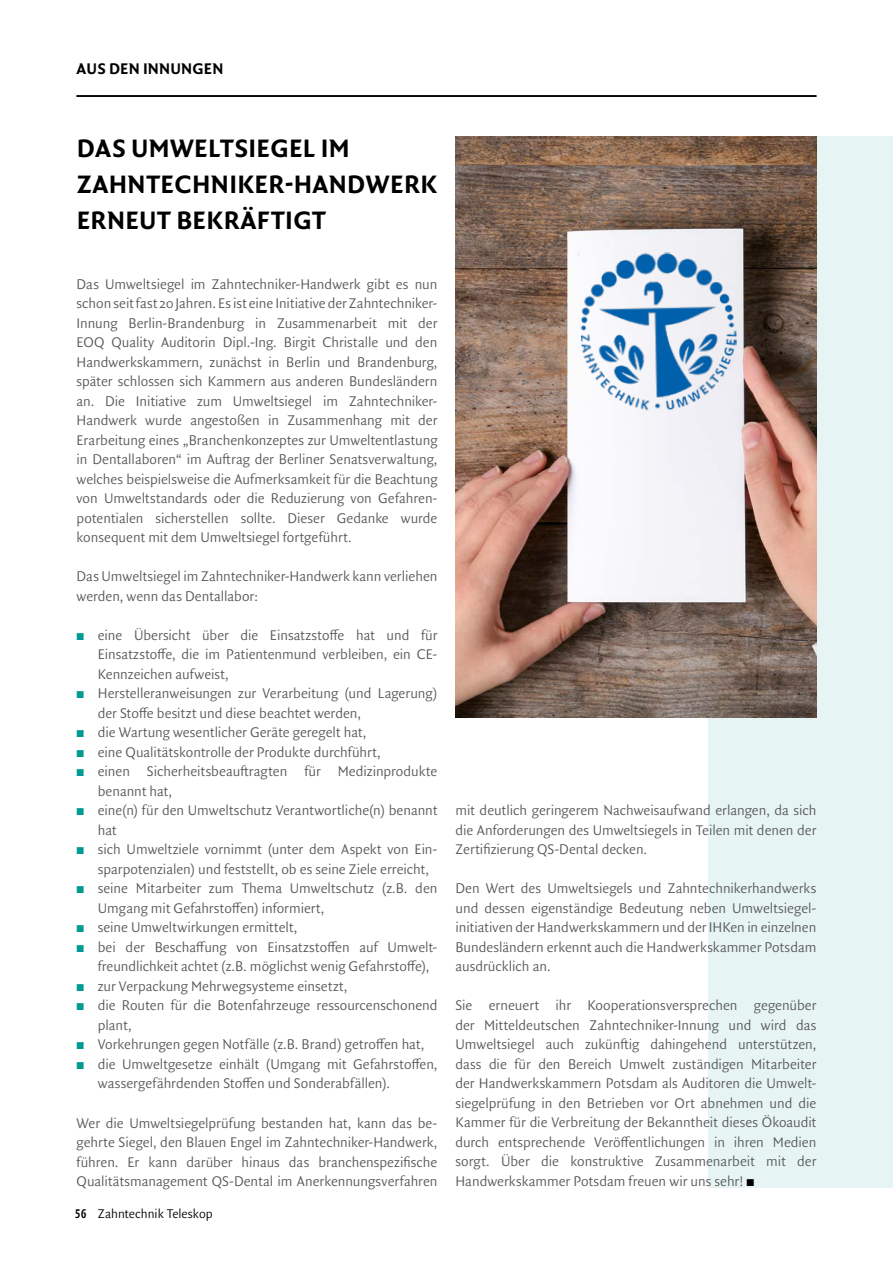
<style>
.page{position:relative;width:893px;height:1263px;background:#fff}
.page>*{position:absolute;margin:0;border:0;box-sizing:border-box;transform-origin:0 0}
.t1{font:27px/36px "Quadraat Sans OT Bld";letter-spacing:.01em;color:#000}
.t2{font:16.5px "Quadraat Sans OT Bld";letter-spacing:.01em;color:#000}
.t3{font:300 15px/19.5px "Quadraat Sans OT";color:#575756;text-align:justify}
.t4{font:300 13.5px "Quadraat Sans OT";color:#000}
.s1{font-weight:600;color:#009a93}
.s2{font-family:"Quadraat Sans OT Bld";font-weight:400}
.s3{color:#000}
</style>
<div class="page">
<div style="left:708px;top:136px;width:185px;height:1051px;background:#e6f5f4"></div>
<hr style="left:77px;top:95px;width:739px;height:2px;background:#000">
<img style="left:455px;top:136px;width:361px;height:582px">
<img style="left:579px;top:251px;width:159px;height:161px">
<p class="t2" style="left:77px;top:57px;width:148px">AUS DEN INNUNGEN</p>
<h1 class="t1" style="left:77px;top:129px;width:362px">DAS UMWELTSIEGEL IM<br>ZAHNTECHNIKER-HANDWERK<br>ERNEUT BEKRÄFTIGT</h1>
<p class="t3" style="left:77px;top:274px;width:362px">Das Umweltsiegel im Zahntechniker-Handwerk gibt es nun schon seit fast 20 Jahren. Es ist eine Initiative der Zahntechniker-Innung Berlin-Brandenburg in Zusammenarbeit mit der EOQ Quality Auditorin Dipl.-Ing. Birgit Christalle und den Handwerkskammern, zunächst in Berlin und Brandenburg, später schlossen sich Kammern aus anderen Bundesländern an. Die Initiative zum Umweltsiegel im Zahntechniker-Handwerk wurde angestoßen in Zusammenhang mit der Erarbeitung eines „Branchenkonzeptes zur Umweltentlastung in Dentallaboren“ im Auftrag der Berliner Senatsverwaltung, welches beispielsweise die Aufmerksamkeit für die Beachtung von Umweltstandards oder die Reduzierung von Gefahren&shy;potentialen sicherstellen sollte. Dieser Gedanke wurde konsequent mit dem Umweltsiegel fortgeführt.</p>
<p class="t3" style="left:77px;top:567px;width:362px">Das Umweltsiegel im Zahntechniker-Handwerk kann verliehen werden, wenn das Dentallabor:</p>
<p class="t3" style="left:77px;top:625px;width:362px"><span class="s1">◼</span> eine Übersicht über die Einsatzstoffe hat und für</p>
<p class="t3" style="left:98px;top:645px;width:341px">Einsatzstoffe, die im Patientenmund verbleiben, ein CE-</p>
<p class="t3" style="left:98px;top:664px;width:132px">Kennzeichen aufweist,</p>
<p class="t3" style="left:77px;top:684px;width:362px"><span class="s1">◼</span> Herstelleranweisungen zur Verarbeitung (und Lagerung)</p>
<p class="t3" style="left:98px;top:703px;width:265px">der Stoffe besitzt und diese beachtet werden,</p>
<p class="t3" style="left:77px;top:723px;width:291px"><span class="s1">◼</span> die Wartung wesentlicher Geräte geregelt hat,</p>
<p class="t3" style="left:77px;top:742px;width:306px"><span class="s1">◼</span> eine Qualitätskontrolle der Produkte durchführt,</p>
<p class="t3" style="left:77px;top:762px;width:362px"><span class="s1">◼</span> einen Sicherheitsbeauftragten für Medizinprodukte</p>
<p class="t3" style="left:98px;top:781px;width:76px">benannt hat,</p>
<p class="t3" style="left:77px;top:801px;width:362px"><span class="s1">◼</span> eine(n) für den Umweltschutz Verantwortliche(n) benannt</p>
<p class="t3" style="left:98px;top:820px;width:20px">hat</p>
<p class="t3" style="left:77px;top:840px;width:362px"><span class="s1">◼</span> sich Umweltziele vornimmt (unter dem Aspekt von Ein-</p>
<p class="t3" style="left:98px;top:859px;width:333px">sparpotenzialen) und feststellt, ob es seine Ziele erreicht,</p>
<p class="t3" style="left:77px;top:879px;width:362px"><span class="s1">◼</span> seine Mitarbeiter zum Thema Umweltschutz (z.B. den</p>
<p class="t3" style="left:98px;top:898px;width:228px">Umgang mit Gefahrstoffen) informiert,</p>
<p class="t3" style="left:77px;top:918px;width:222px"><span class="s1">◼</span> seine Umweltwirkungen ermittelt,</p>
<p class="t3" style="left:77px;top:937px;width:362px"><span class="s1">◼</span> bei der Beschaffung von Einsatzstoffen auf Umwelt-</p>
<p class="t3" style="left:98px;top:957px;width:333px">freundlichkeit achtet (z.B. möglichst wenig Gefahrstoffe),</p>
<p class="t3" style="left:77px;top:976px;width:272px"><span class="s1">◼</span> zur Verpackung Mehrwegsysteme einsetzt,</p>
<p class="t3" style="left:77px;top:996px;width:362px"><span class="s1">◼</span> die Routen für die Botenfahrzeuge ressourcenschonend</p>
<p class="t3" style="left:98px;top:1015px;width:35px">plant,</p>
<p class="t3" style="left:77px;top:1035px;width:349px"><span class="s1">◼</span> Vorkehrungen gegen Notfälle (z.B. Brand) getroffen hat,</p>
<p class="t3" style="left:77px;top:1054px;width:362px"><span class="s1">◼</span> die Umweltgesetze einhält (Umgang mit Gefahrstoffen,</p>
<p class="t3" style="left:98px;top:1074px;width:294px">wassergefährdenden Stoffen und Sonderabfällen).</p>
<p class="t3" style="left:77px;top:1113px;width:362px">Wer die Umweltsiegelprüfung bestanden hat, kann das be&shy;gehrte Siegel, den Blauen Engel im Zahntechniker-Handwerk, führen. Er kann darüber hinaus das branchenspezifische Qualitätsmanagement QS-Dental im Anerkennungsverfahren</p>
<p class="t4" style="left:75px;top:1204px;width:139px"><span class="s2">56</span> Zahntechnik Teleskop</p>
<p class="t3" style="left:455px;top:800px;width:362px">mit deutlich geringerem Nachweisaufwand erlangen, da sich die Anforderungen des Umweltsiegels in Teilen mit denen der Zertifizierung QS-Dental decken.</p>
<p class="t3" style="left:455px;top:878px;width:362px">Den Wert des Umweltsiegels und Zahntechnikerhandwerks und dessen eigenständige Bedeutung neben Umweltsiegel&shy;initiativen der Handwerkskammern und der IHKen in einzelnen Bundesländern erkennt auch die Handwerkskammer Potsdam ausdrücklich an.</p>
<p class="t3" style="left:455px;top:995px;width:362px">Sie erneuert ihr Kooperationsversprechen gegenüber der Mitteldeutschen Zahntechniker-Innung und wird das Umweltsiegel auch zukünftig dahingehend unterstützen, dass die für den Bereich Umwelt zuständigen Mitarbeiter der Handwerkskammern Potsdam als Auditoren die Umwelt&shy;siegelprüfung in den Betrieben vor Ort abnehmen und die Kammer für die Verbreitung der Bekanntheit dieses Ökoaudit durch entsprechende Veröffentlichungen in ihren Medien sorgt. Über die konstruktive Zusammenarbeit mit der Handwerkskammer Potsdam freuen wir uns sehr! <span class="s3">◼</span></p>
</div>
